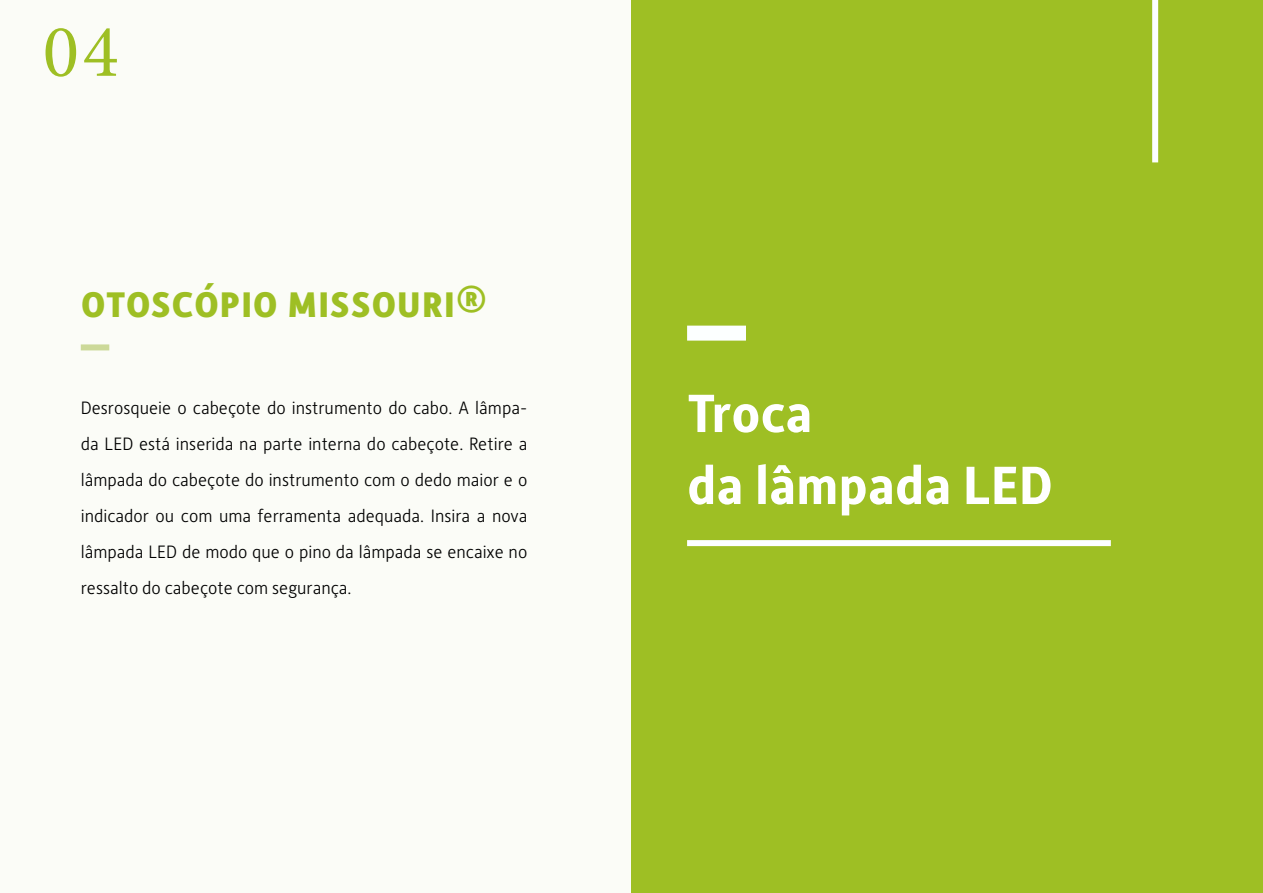
<style>
.page{position:relative;width:1263px;height:893px;background:#fff}
.page>*{position:absolute;margin:0;border:0;box-sizing:border-box;transform-origin:0 0}
.t1{font:75px "Minion Pro";color:#9ebf24}
.t2{font:700 54px/72px "Alber New";color:#fff}
.t3{font:700 45px "Alber New";color:#9ebf24}
.t4{font:300 18px/36px "Alber New";color:#000;text-align:justify}
</style>
<div class="page">
<div style="left:0;top:0;width:631px;height:893px;background:#fbfcf7"></div>
<div style="left:81px;top:344px;width:28px;height:6px;background:#ccd999"></div>
<div style="left:631px;top:0;width:632px;height:893px;background:#9ebf24"></div>
<div style="left:687px;top:326px;width:59px;height:15px;background:#fcffff"></div>
<div style="left:687px;top:540px;width:424px;height:6px;background:#fcffff"></div>
<div style="left:1152px;top:0;width:6px;height:162px;background:#fcffff"></div>
<h1 class="t1" style="left:43px;top:2px;width:77px">04</h1>
<h3 class="t3" style="left:81px;top:272px;width:408px">otoscópio MISSOURI®</h3>
<p class="t4" style="left:81px;top:389px;width:448px">Desrosqueie o cabeçote do instrumento do cabo. A lâmpa&shy;da LED está inserida na parte interna do cabeçote. Retire a lâmpada do cabeçote do instrumento com o dedo maior e o indicador ou com uma ferramenta adequada. Insira a nova lâmpada LED de modo que o pino da lâmpada se encaixe no ressalto do cabeçote com segurança.</p>
<h2 class="t2" style="left:687px;top:375px;width:367px">Troca<br>da lâmpada LED</h2>
</div>
